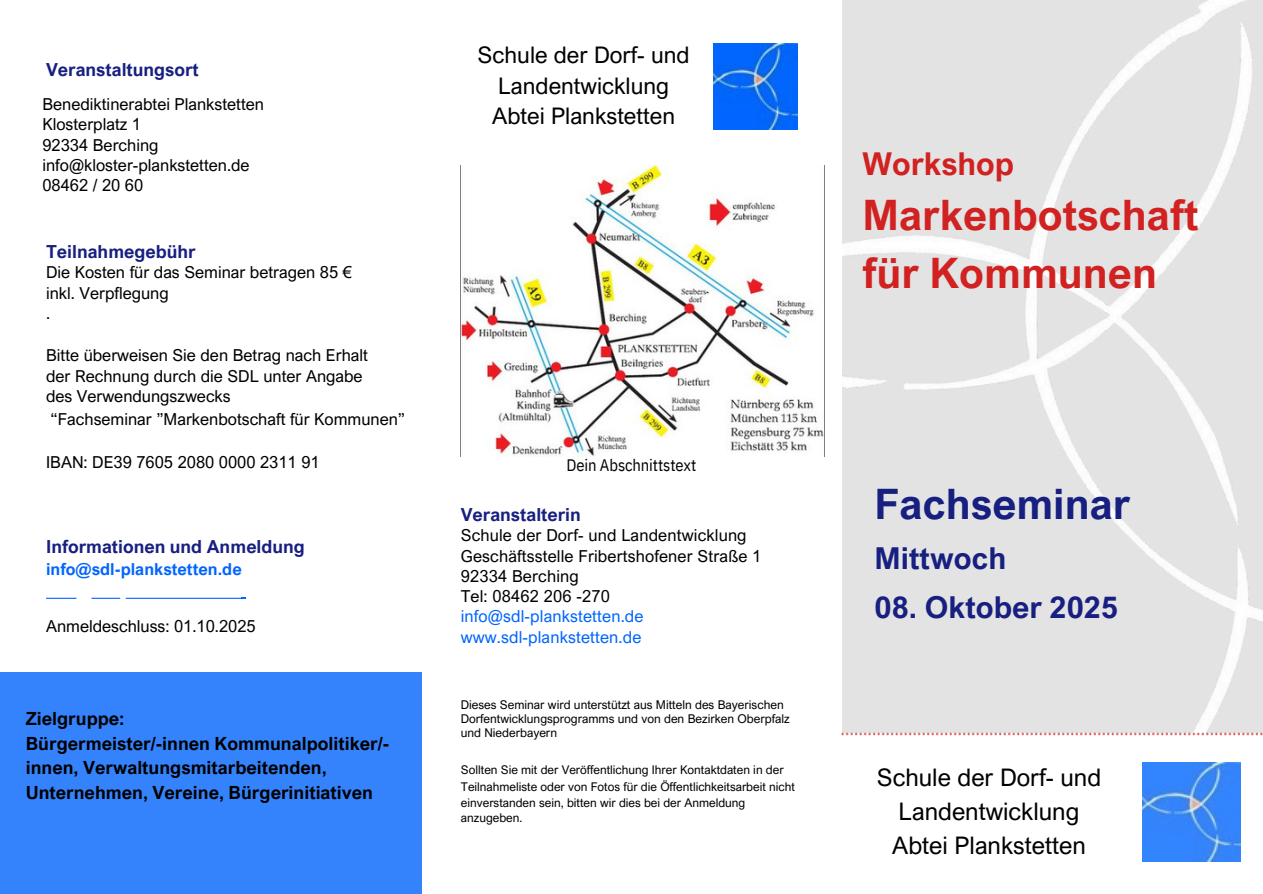
<style>
.page{position:relative;width:1263px;height:894px;background:#fff}
.page>*{position:absolute;margin:0;border:0;box-sizing:border-box;transform-origin:0 0}
.t1{font:700 42px/58.5px "Arial Nova";color:#d12121}
.t2{font:700 42px "Arial Nova";color:#171f80}
.t3{font:700 31.5px "Arial Nova";color:#d12121}
.t4{font:700 30.15px "Arial Nova";color:#171f80}
.t5{font:24.15px/33.8px "Arial Nova";color:#000;text-align:center}
.t6{font:22.8px/30.3px "Arial Nova";color:#000;text-align:center}
.t7{font:700 18.15px/24.8px "Arial Nova";color:#000}
.t8{font:700 18px "Arial Nova";color:#171f80}
.t9{font:16.5px/20.2px "Arial Nova";color:#000}
.t10{font:700 16.5px "Arial Nova";color:#0265fd}
.t11{font:16.5px "IBM Plex Sans Cond";letter-spacing:-.005em;color:#000}
.t12{font:12.15px/14.1px "Arial Nova";color:#000}
.t13{font:12px "Arial Nova";color:#000}
.s1{color:#0265fd}
</style>
<div class="page">
<div style="left:0;top:672px;width:422px;height:221px;background:#3483fd"></div>
<img style="left:843px;top:0;width:420px;height:725px">
<img style="left:841px;top:725px;width:422px;height:11px">
<img style="left:1142px;top:762px;width:98px;height:99px">
<img style="left:713px;top:44px;width:85px;height:85px">
<img style="left:461px;top:166px;width:363px;height:290px">
<svg style="left:46px;top:597px;width:200px;height:1px"></svg>
<h5 class="t8" style="left:46px;top:58px;width:154px">Veranstaltungsort</h5>
<h4 class="t9" style="left:42px;top:94px;width:223px">Benediktinerabtei Plankstetten<br>Klosterplatz 1<br>92334 Berching info@kloster-plankstetten.de<br>08462 / 20 60</h4>
<h6 class="t8" style="left:46px;top:240px;width:151px">Teilnahmegebühr</h6>
<h6 class="t9" style="left:46px;top:262px;width:307px">Die Kosten für das Seminar betragen 85 € inkl. Verpflegung<br>.</h6>
<h5 class="t9" style="left:46px;top:345px;width:323px">Bitte überweisen Sie den Betrag nach Erhalt der Rechnung durch die SDL unter Angabe des Verwendungszwecks</h5>
<h6 class="t9" style="left:51px;top:409px;width:356px">“Fachseminar ”Markenbotschaft für Kommunen”</h6>
<h5 class="t9" style="left:46px;top:451px;width:275px">IBAN: DE39 7605 2080 0000 2311 91</h5>
<h6 class="t8" style="left:46px;top:535px;width:260px">Informationen und Anmeldung</h6>
<h6 class="t10" style="left:46px;top:558px;width:197px">info@sdl-plankstetten.de</h6>
<h6 class="t9" style="left:46px;top:616px;width:211px">Anmeldeschluss: 01.10.2025</h6>
<h2 class="t7" style="left:26px;top:705px;width:365px">Zielgruppe:<br>Bürgermeister/-innen Kommunalpolitiker/- innen, Verwaltungsmitarbeitenden, Unternehmen, Vereine, Bürgerinitiativen</h2>
<h2 class="t6" style="left:478px;top:40px;width:213px">Schule der Dorf- und<br>Landentwicklung<br>Abtei Plankstetten</h2>
<p class="t11" style="left:566px;top:454px;width:131px">Dein Abschnittstext</p>
<h6 class="t8" style="left:461px;top:503px;width:122px">Veranstalterin</h6>
<h6 class="t9" style="left:461px;top:524px;width:302px">Schule der Dorf- und Landentwicklung<br>Geschäftsstelle Fribertshofener Straße 1<br>92334 Berching<br>Tel: 08462 206 -270 <span class="s1">info@sdl-plankstetten.de www.sdl-plankstetten.de</span></h6>
<h6 class="t12" style="left:461px;top:697px;width:330px">Dieses Seminar wird unterstützt aus Mitteln des Bayerischen<br>Dorfentwicklungsprogramms und von den Bezirken Oberpfalz und Niederbayern</h6>
<h6 class="t13" style="left:461px;top:761px;width:324px">Sollten Sie mit der Veröffentlichung Ihrer Kontaktdaten in der</h6>
<p class="t13" style="left:461px;top:778px;width:335px">Teilnahmeliste oder von Fotos für die Öffentlichkeitsarbeit nicht</p>
<p class="t13" style="left:461px;top:794px;width:286px">einverstanden sein, bitten wir dies bei der Anmeldung</p>
<h1 class="t13" style="left:461px;top:809px;width:63px">anzugeben.</h1>
<p class="t3" style="left:862px;top:144px;width:153px">Workshop</p>
<p class="t1" style="left:862px;top:185px;width:338px">Markenbotschaft für Kommunen</p>
<h3 class="t2" style="left:875px;top:477px;width:257px">Fachseminar</h3>
<p class="t4" style="left:875px;top:539px;width:133px">Mittwoch</p>
<p class="t4" style="left:875px;top:588px;width:245px">08. Oktober 2025</p>
<h1 class="t5" style="left:877px;top:759px;width:226px">Schule der Dorf- und<br>Landentwicklung<br>Abtei Plankstetten</h1>
</div>
